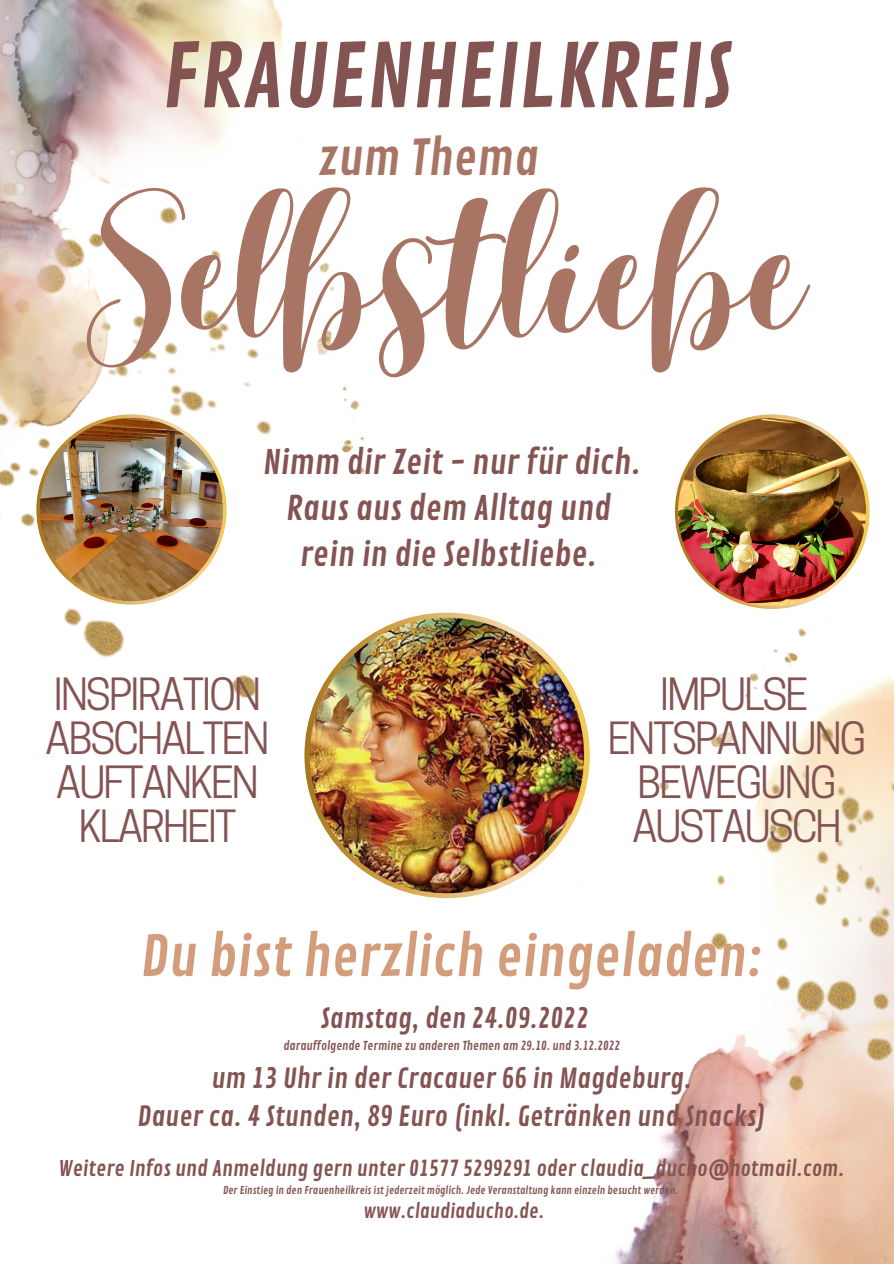
<style>
.page{position:relative;width:894px;height:1264px;background:#fff}
.page>*{position:absolute;margin:0;border:0;box-sizing:border-box;transform-origin:0 0}
.t1{font:300 157.95px "Best";color:#a87463}
.t2{font:86.25px "Contrail One";color:#845453}
.t3{font:54.9px "Contrail One";color:#d39d7c}
.t4{font:48px "Contrail One";color:#a87463}
.t5{font:41.7px/44px "Cooper Hewitt";letter-spacing:-.055em;color:#845453;text-align:center}
.t6{font:33px/46.2px "Contrail One";color:#845453;text-align:center}
.t7{font:27px/37.5px "Contrail One";color:#845453;text-align:center}
.t8{font:21px "Contrail One";color:#845453}
.t9{font:19.5px "Contrail One";color:#845453}
.t10{font:12px "Contrail One";color:#845453}
.t11{font:10.5px "Contrail One";color:#845453}
</style>
<div class="page">
<img style="left:0;top:0;width:373px;height:527px">
<img style="left:64px;top:604px;width:829px;height:659px">
<img style="left:304px;top:612px;width:253px;height:286px">
<img style="left:557px;top:502px;width:336px;height:755px">
<img style="left:36px;top:414px;width:190px;height:190px">
<img style="left:674px;top:414px;width:195px;height:195px">
<h2 class="t2" style="left:162px;top:26px;width:571px">FRAUENHEILKREIS</h2>
<h3 class="t4" style="left:318px;top:129px;width:222px">zum Thema</h3>
<h1 class="t1" style="left:88px;top:183px;width:720px">Selbstliebe</h1>
<p class="t6" style="left:263px;top:440px;width:379px">Nimm dir Zeit - nur für dich.<br>Raus aus dem Alltag und rein in die Selbstliebe.</p>
<h3 class="t5" style="left:45px;top:677px;width:226px">INSPIRATION<br>ABSCHALTEN<br>AUFTANKEN<br>KLARHEIT</h3>
<h3 class="t5" style="left:607px;top:677px;width:261px">IMPULSE<br>ENTSPANNUNG<br>BEWEGUNG<br>AUSTAUSCH</h3>
<h3 class="t3" style="left:140px;top:924px;width:623px">Du bist herzlich eingeladen:</h3>
<p class="t7" style="left:320px;top:1000px;width:270px">Samstag, den 24.09.2022</p>
<p class="t10" style="left:283px;top:1038px;width:338px">darauffolgende Termine zu anderen Themen am 29.10. und 3.12.2022</p>
<p class="t7" style="left:137px;top:1060px;width:629px">um 13 Uhr in der Cracauer 66 in Magdeburg.<br>Dauer ca. 4 Stunden, 89 Euro (inkl. Getränken und Snacks)</p>
<p class="t8" style="left:59px;top:1155px;width:787px">Weitere Infos und Anmeldung gern unter 01577 5299291 oder claudia_ducho@hotmail.com.</p>
<p class="t11" style="left:223px;top:1184px;width:456px">Der Einstieg in den Frauenheilkreis ist jederzeit möglich. Jede Veranstaltung kann einzeln besucht werden.</p>
<p class="t9" style="left:363px;top:1199px;width:182px">www.claudiaducho.de.</p>
</div>
